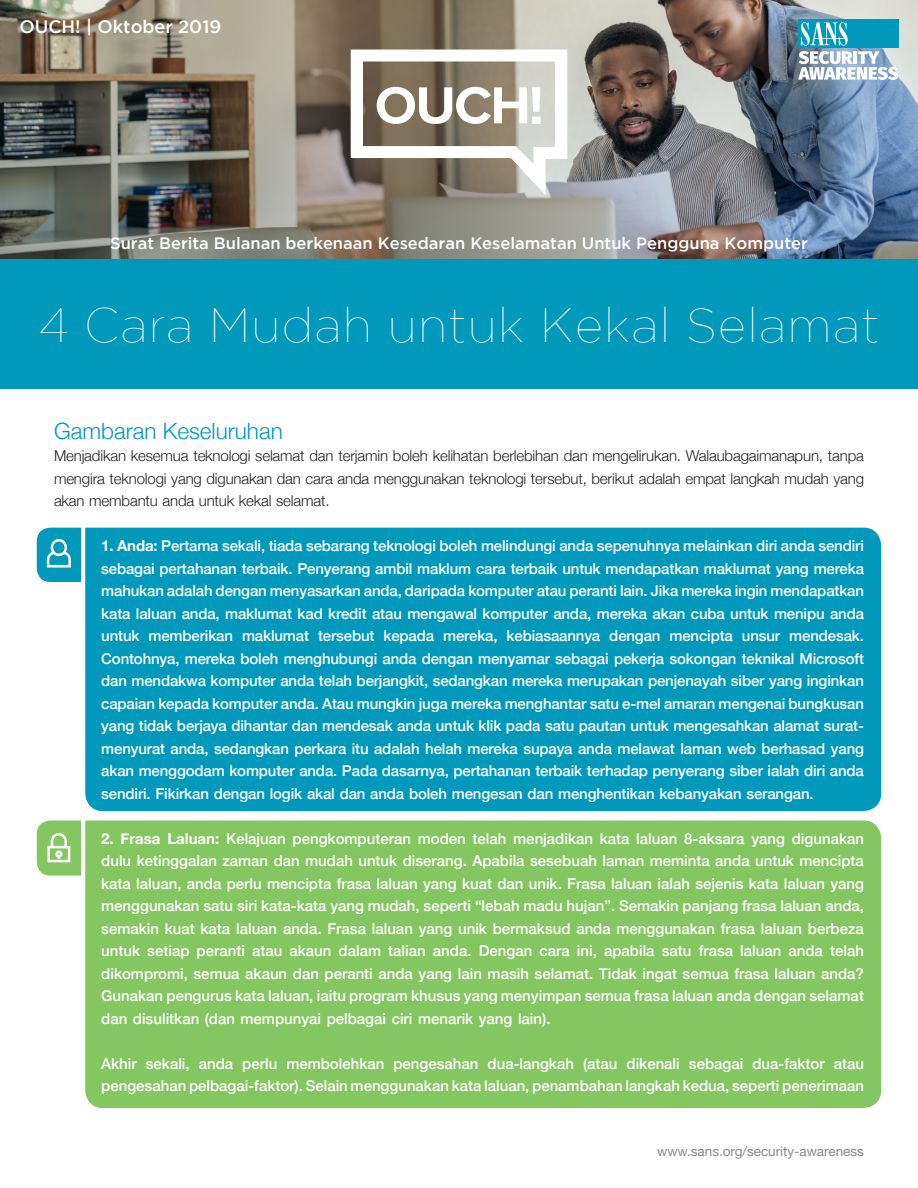
<style>
.page{position:relative;width:918px;height:1188px;background:#fff}
.page>*{position:absolute;margin:0;border:0;box-sizing:border-box;transform-origin:0 0}
.t1{font:100 48px "Gotham";letter-spacing:.025em;color:#fff}
.MainText{font:300 22.5px "Helvetica Neue";color:#0099bc}
.t2{font:500 18px "Gotham";color:#fff}
.t3{font:500 16.5px "Gotham";color:#fff}
.MainText-2{font:500 15px/22.5px "Helvetica Neue";letter-spacing:-.01em;color:#fff}
.MainText-3{font:300 15px/22.5px "Helvetica Neue";letter-spacing:-.01em;color:#231f20;text-align:justify}
.MainText-4{font:700 15px "Helvetica Neue";color:#fff}
.t4{font:13.5px "Helvetica Neue";color:#868a8e}
.s1{font-weight:700}
</style>
<div class="page">
<div style="left:85px;top:821px;width:796px;height:287px;background:#83c662"></div>
<div style="left:85px;top:528px;width:796px;height:283px;background:#0098bb"></div>
<svg style="left:37px;top:528px;width:44px;height:54px"></svg>
<svg style="left:37px;top:821px;width:44px;height:55px"></svg>
<img style="left:0;top:0;width:918px;height:259px">
<div style="left:0;top:259px;width:918px;height:130px;background:#0099bc"></div>
<svg style="left:351px;top:50px;width:216px;height:145px"></svg>
<div style="left:798px;top:19px;width:100px;height:29px;background:#0098bb"></div>
<svg style="left:798px;top:22px;width:100px;height:58px"></svg>
<p class="t2" style="left:19px;top:16px;width:203px">OUCH! | Oktober 2019</p>
<p class="t3" style="left:110px;top:233px;width:699px">Surat Berita Bulanan berkenaan Kesedaran Keselamatan Untuk Pengguna Komputer</p>
<p class="t1" style="left:39px;top:299px;width:842px">4 Cara Mudah untuk Kekal Selamat</p>
<p class="MainText" style="left:54px;top:412px;width:230px">Gambaran Keseluruhan</p>
<p class="MainText-3" style="left:54px;top:443px;width:812px">Menjadikan kesemua teknologi selamat dan terjamin boleh kelihatan berlebihan dan mengelirukan. Walaubagaimanapun, tanpa mengira teknologi yang digunakan dan cara anda menggunakan teknologi tersebut, berikut adalah empat langkah mudah yang akan membantu anda untuk kekal selamat.</p>
<p class="MainText-2" style="left:101px;top:533px;width:764px;text-align:right"><span class="s1">1. Anda:</span> Pertama sekali, tiada sebarang teknologi boleh melindungi anda sepenuhnya melainkan diri anda sendiri sebagai pertahanan terbaik. Penyerang ambil maklum cara terbaik untuk mendapatkan maklumat yang mereka mahukan adalah dengan menyasarkan anda, daripada komputer atau peranti lain. Jika mereka ingin mendapatkan kata laluan anda, maklumat kad kredit atau mengawal komputer anda, mereka akan cuba untuk menipu anda mendesak.</p>
<p class="MainText-2" style="left:101px;top:623px;width:764px">untuk<br>Contohnya, mereka boleh menghubungi anda dengan menyamar sebagai pekerja sokongan teknikal Microsoft dan mendakwa komputer anda telah berjangkit, sedangkan mereka merupakan penjenayah siber yang inginkan capaian kepada komputer anda. Atau mungkin juga mereka menghantar satu -e mel amaran mengenai bungkusan</p>
<p class="MainText-2" style="left:101px;top:736px;width:764px">menyurat anda, sedangkan perkara itu adalah helah mereka supaya anda melawat laman web berhasad yang</p>
<p class="MainText-2" style="left:149px;top:623px;width:86px">memberikan</p>
<p class="MainText-2" style="left:242px;top:623px;width:69px">maklumat</p>
<p class="MainText-2" style="left:318px;top:623px;width:58px">tersebut</p>
<p class="MainText-2" style="left:384px;top:623px;width:52px">kepada</p>
<p class="MainText-2" style="left:443px;top:623px;width:56px">mereka,</p>
<p class="MainText-2" style="left:507px;top:623px;width:95px">kebiasaannya</p>
<p class="MainText-2" style="left:609px;top:623px;width:53px">dengan</p>
<p class="MainText-2" style="left:670px;top:623px;width:65px">mencipta</p>
<p class="MainText-2" style="left:742px;top:623px;width:40px">unsur</p>
<p class="MainText-2" style="left:101px;top:713px;width:764px">yang tidak berjaya dihantar dan mendesak anda untuk klik pada satu pautan untuk mengesahkan alamat surat-</p>
<p class="MainText-2" style="left:101px;top:758px;width:764px">akan menggodam komputer anda. Pada dasarnya, pertahanan terbaik terhadap penyerang siber ialah diri anda sendiri. Fikirkan dengan logik akal dan anda boleh mengesan dan menghentikan kebanyakan serangan.</p>
<p class="MainText-2" style="left:792px;top:826px;width:74px">digunakan</p>
<p class="MainText-4" style="left:101px;top:827px;width:14px">2.</p>
<p class="MainText-2" style="left:101px;top:848px;width:764px">dulu ketinggalan zaman dan mudah untuk diserang. Apabila sesebuah laman meminta anda untuk mencipta</p>
<p class="MainText-2" style="left:101px;top:871px;width:764px">kata laluan, anda perlu mencipta frasa laluan yang kuat dan unik. Frasa laluan ialah sejenis kata laluan yang</p>
<p class="MainText-2" style="left:101px;top:893px;width:764px">menggunakan satu siri kata-kata yang mudah, seperti “lebah madu hujan .” Semakin panjang frasa laluan anda,</p>
<p class="MainText-2" style="left:101px;top:916px;width:764px">semakin kuat kata laluan anda. Frasa laluan yang unik bermaksud anda menggunakan frasa laluan berbeza</p>
<p class="MainText-2" style="left:830px;top:938px;width:35px">telah</p>
<p class="MainText-4" style="left:121px;top:827px;width:42px">Frasa</p>
<p class="MainText-4" style="left:167px;top:827px;width:53px">Laluan:</p>
<p class="MainText-2" style="left:226px;top:826px;width:61px">Kelajuan</p>
<p class="MainText-2" style="left:293px;top:826px;width:120px">pengkomputeran</p>
<p class="MainText-2" style="left:418px;top:826px;width:50px">moden</p>
<p class="MainText-2" style="left:473px;top:826px;width:35px">telah</p>
<p class="MainText-2" style="left:513px;top:826px;width:81px">menjadikan</p>
<p class="MainText-2" style="left:600px;top:826px;width:31px">kata</p>
<p class="MainText-2" style="left:636px;top:826px;width:43px">laluan</p>
<p class="MainText-2" style="left:684px;top:826px;width:62px">8-aksara</p>
<p class="MainText-2" style="left:751px;top:826px;width:35px">yang</p>
<p class="MainText-2" style="left:101px;top:938px;width:764px">untuk<br>dikompromi, semua akaun dan peranti anda yang lain masih selamat. Tidak ingat semua frasa laluan anda?<br>Gunakan pengurus kata laluan, iaitu program khusus yang menyimpan semua frasa laluan anda dengan selamat dan disulitkan (dan mempunyai pelbagai ciri menarik yang lain .(</p>
<p class="MainText-2" style="left:834px;top:1051px;width:32px">atau</p>
<p class="MainText-2" style="left:147px;top:938px;width:44px">setiap</p>
<p class="MainText-2" style="left:197px;top:938px;width:50px">peranti</p>
<p class="MainText-2" style="left:290px;top:938px;width:43px">akaun</p>
<p class="MainText-2" style="left:339px;top:938px;width:44px">dalam</p>
<p class="MainText-2" style="left:388px;top:938px;width:39px">talian</p>
<p class="MainText-2" style="left:433px;top:938px;width:40px">anda.</p>
<p class="MainText-2" style="left:479px;top:938px;width:55px">Dengan</p>
<p class="MainText-2" style="left:577px;top:938px;width:22px">ini,</p>
<p class="MainText-2" style="left:604px;top:938px;width:52px">apabila</p>
<p class="MainText-2" style="left:699px;top:938px;width:36px">frasa</p>
<p class="MainText-2" style="left:740px;top:938px;width:43px">laluan</p>
<p class="MainText-2" style="left:789px;top:938px;width:36px">anda</p>
<p class="MainText-2" style="left:252px;top:938px;width:32px">atau</p>
<p class="MainText-2" style="left:662px;top:938px;width:31px">satu</p>
<p class="MainText-2" style="left:539px;top:938px;width:32px">cara</p>
<p class="MainText-2" style="left:583px;top:1051px;width:36px">(atau</p>
<p class="MainText-2" style="left:101px;top:1051px;width:764px">Akhir<br>pengesahan pelbagai-faktor .) Selain menggunakan kata laluan, penambahan langkah kedua, seperti penerimaan</p>
<p class="MainText-2" style="left:146px;top:1051px;width:45px">sekali,</p>
<p class="MainText-2" style="left:199px;top:1051px;width:36px">anda</p>
<p class="MainText-2" style="left:242px;top:1051px;width:37px">perlu</p>
<p class="MainText-2" style="left:286px;top:1051px;width:100px">membolehkan</p>
<p class="MainText-2" style="left:393px;top:1051px;width:87px">pengesahan</p>
<p class="MainText-2" style="left:488px;top:1051px;width:88px">dua-langkah</p>
<p class="MainText-2" style="left:627px;top:1051px;width:55px">dikenali</p>
<p class="MainText-2" style="left:689px;top:1051px;width:56px">sebagai</p>
<p class="MainText-2" style="left:752px;top:1051px;width:74px">dua-faktor</p>
<p class="t4" style="left:657px;top:1142px;width:208px">www.sans.org/security-awareness</p>
</div>
